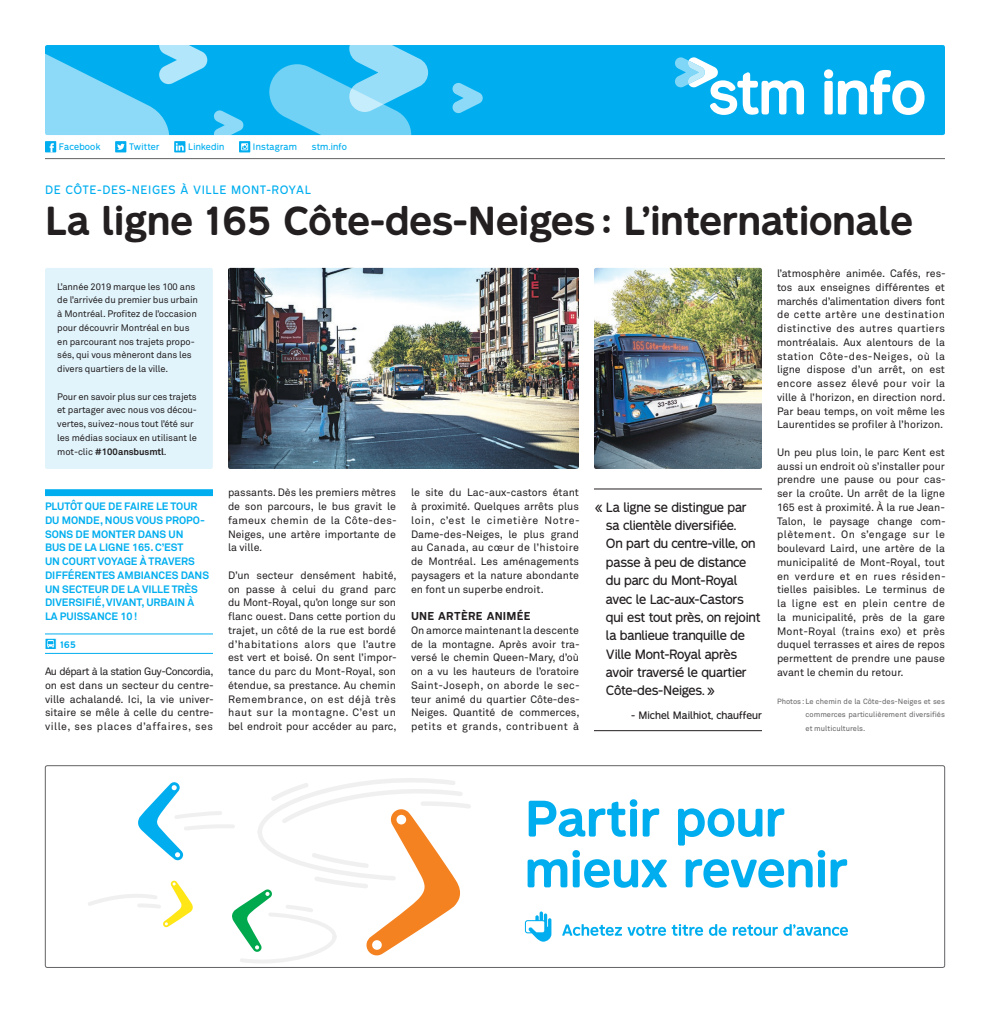
<style>
.page{position:relative;width:990px;height:1013px;background:#fff}
.page>*{position:absolute;margin:0;border:0;box-sizing:border-box;transform-origin:0 0}
.t1{font:700 57.25px "STM Montreal";color:#fff}
.t2{font:700 37.5px "STM Montreal";color:#231f20}
.t3{font:12.5px/18.4px "STM Montreal";letter-spacing:-.02em;color:#231f20}
.t4{font:11.25px "STM Montreal";letter-spacing:.05em;color:#00aeef}
.t5{font:10.62px/13.8px "Akkurat";color:#231f20;text-align:justify}
.t6{font:700 10.62px/13.8px "Akkurat";color:#00aeef}
.t7{font:700 10.62px "STM Montreal";letter-spacing:.025em;color:#231f20}
.t8{font:10px "STM Montreal";color:#231f20}
.t9{font:9.38px/13.8px "Akkurat";letter-spacing:-.01em;color:#231f20}
.t10{font:8.75px "STM Montreal";letter-spacing:.025em;color:#00aeef}
.t11{font:700 8.75px "STM Montreal";color:#00aeef}
.t12{font:7.5px/13.8px "Akkurat";color:#636366;text-align:justify}
.s1{font-weight:700}
</style>
<div class="page">
<svg style="left:88px;top:778px;width:383px;height:185px"></svg>
<svg style="left:529px;top:799px;width:108px;height:38px"></svg>
<svg style="left:643px;top:808px;width:16px;height:28px"></svg>
<svg style="left:528px;top:850px;width:139px;height:37px"></svg>
<svg style="left:678px;top:808px;width:147px;height:79px"></svg>
<svg style="left:831px;top:859px;width:16px;height:28px"></svg>
<svg style="left:562px;top:924px;width:104px;height:11px"></svg>
<svg style="left:672px;top:924px;width:31px;height:11px"></svg>
<svg style="left:709px;top:924px;width:18px;height:11px"></svg>
<svg style="left:733px;top:924px;width:115px;height:11px"></svg>
<svg style="left:525px;top:911px;width:26px;height:30px"></svg>
<div style="left:45px;top:765px;width:900px;height:202px;border:1px solid #636366;border-radius:2px"></div>
<div style="left:45px;top:45px;width:900px;height:90px;background:#00aeef"></div>
<svg style="left:675px;top:57px;width:129px;height:58px"></svg>
<svg style="left:269px;top:45px;width:159px;height:90px"></svg>
<svg style="left:453px;top:83px;width:30px;height:30px"></svg>
<svg style="left:214px;top:110px;width:29px;height:25px"></svg>
<svg style="left:45px;top:45px;width:162px;height:90px"></svg>
<div style="left:45px;top:141px;width:11px;height:11px;background:#00aeef"></div>
<svg style="left:50px;top:143px;width:4px;height:9px"></svg>
<div style="left:115px;top:141px;width:11px;height:11px;background:#00aeef"></div>
<svg style="left:117px;top:143px;width:8px;height:7px"></svg>
<svg style="left:174px;top:141px;width:11px;height:11px"></svg>
<svg style="left:176px;top:143px;width:8px;height:8px"></svg>
<svg style="left:239px;top:141px;width:11px;height:11px"></svg>
<svg style="left:241px;top:143px;width:7px;height:7px"></svg>
<hr style="left:45px;top:158px;width:900px;height:1px;background:#636366">
<img style="left:228px;top:268px;width:351px;height:201px">
<img style="left:594px;top:268px;width:168px;height:201px">
<div style="left:45px;top:489px;width:168px;height:7px;background:#00aeef"></div>
<hr style="left:45px;top:633px;width:168px;height:1px;background:#00aeef">
<hr style="left:45px;top:653px;width:168px;height:1px;background:#00aeef">
<div style="left:45px;top:638px;width:11px;height:11px;border:1px solid #fff"></div>
<svg style="left:47px;top:640px;width:7px;height:7px"></svg>
<div style="left:45px;top:268px;width:168px;height:201px;background:#e1f4fc;border-radius:2px"></div>
<hr style="left:594px;top:489px;width:168px;height:1px;background:#231f20">
<hr style="left:594px;top:730px;width:168px;height:1px;background:#231f20">
<h1 class="t1" style="left:821px;top:57px;width:107px">info</h1>
<p class="t10" style="left:59px;top:141px;width:43px">Facebook</p>
<p class="t10" style="left:129px;top:141px;width:32px">Twitter</p>
<p class="t10" style="left:188px;top:141px;width:38px">Linkedin</p>
<p class="t10" style="left:253px;top:141px;width:46px">Instagram</p>
<p class="t10" style="left:312px;top:141px;width:37px">stm.info</p>
<p class="t4" style="left:45px;top:182px;width:268px">DE CÔTE-DES-NEIGES À VILLE MONT-ROYAL</p>
<h2 class="t2" style="left:45px;top:197px;width:870px">La ligne 165 Côte-des-Neiges : L’internationale</h2>
<p class="t9" style="left:57px;top:279px;width:142px">L’année 2019 marque les 100 ans de l’arrivée du premier bus urbain à Montréal. Profitez de l’occasion pour découvrir Montréal en bus en parcourant nos trajets propo&shy;sés, qui vous mèneront dans les divers quartiers de la ville.</p>
<p class="t9" style="left:57px;top:389px;width:141px">Pour en savoir plus sur ces trajets et partager avec nous vos décou&shy;vertes, suivez-nous tout l’été sur les médias sociaux en utilisant le mot-clic <span class="s1">#100ansbusmtl</span>.</p>
<p class="t6" style="left:45px;top:499px;width:166px">PLUTÔT QUE DE FAIRE LE TOUR<br>DU MONDE, NOUS VOUS PROPO-<br>SONS DE MONTER DANS UN<br>BUS DE LA LIGNE 165. C’EST<br>UN COURT VOYAGE À TRAVERS<br>DIFFÉRENTES AMBIANCES DANS<br>UN SECTEUR DE LA VILLE TRÈS<br>DIVERSIFIÉ, VIVANT, URBAIN À<br>LA PUISSANCE 10!</p>
<p class="t11" style="left:60px;top:638px;width:17px">165</p>
<p class="t5" style="left:45px;top:664px;width:170px">Au départ à la station Guy-Concordia, on est dans un secteur du centre&shy;ville achalandé. Ici, la vie univer&shy;sitaire se mêle à celle du centre&shy;ville, ses places d’affaires, ses</p>
<p class="t5" style="left:228px;top:485px;width:170px">passants. Dès les premiers mètres de son parcours, le bus gravit le fameux chemin de la Côte-des-Neiges, une artère importante de la ville.</p>
<p class="t5" style="left:228px;top:568px;width:170px">D’un secteur densément habité, on passe à celui du grand parc du Mont-Royal, qu’on longe sur son flanc ouest. Dans cette portion du trajet, un côté de la rue est bordé d’habitations alors que l’autre est vert et boisé. On sent l’impor&shy;tance du parc du Mont-Royal, son étendue, sa prestance. Au chemin Remembrance, on est déjà très haut sur la montagne. C’est un bel endroit pour accéder au parc,</p>
<p class="t5" style="left:411px;top:485px;width:170px">le site du Lac-aux-castors étant à proximité. Quelques arrêts plus loin, c’est le cimetière Notre-Dame-des-Neiges, le plus grand au Canada, au cœur de l’histoire de Montréal. Les aménagements paysagers et la nature abondante en font un superbe endroit.</p>
<p class="t7" style="left:411px;top:609px;width:121px">UNE ARTÈRE ANIMÉE</p>
<p class="t5" style="left:411px;top:623px;width:170px">On amorce maintenant la descente de la montagne. Après avoir tra&shy;versé le chemin Queen-Mary, d’où on a vu les hauteurs de l’oratoire Saint-Joseph, on aborde le sec&shy;teur animé du quartier Côte-des-Neiges. Quantité de commerces, petits et grands, contribuent à</p>
<p class="t3" style="left:606px;top:497px;width:156px;text-indent:-12px">« La ligne se distingue par sa clientèle diversifiée.<br>On part du centre-ville, on passe à peu de distance du parc du Mont-Royal avec le Lac-aux-Castors qui est tout près, on rejoint la banlieue tranquille de<br>Ville Mont-Royal après avoir traversé le quartier<br>Côte-des-Neiges. »</p>
<p class="t8" style="left:631px;top:709px;width:132px">- Michel Mailhiot, chauffeur</p>
<p class="t5" style="left:777px;top:266px;width:170px">l’atmosphère animée. Cafés, res&shy;tos aux enseignes différentes et marchés d’alimentation divers font de cette artère une destination distinctive des autres quartiers montréalais. Aux alentours de la station Côte-des-Neiges, où la ligne dispose d’un arrêt, on est encore assez élevé pour voir la ville à l’horizon, en direction nord.<br>Par beau temps, on voit même les Laurentides se profiler à l’horizon.</p>
<p class="t5" style="left:777px;top:445px;width:170px">Un peu plus loin, le parc Kent est aussi un endroit où s’installer pour prendre une pause ou pour cas&shy;ser la croûte. Un arrêt de la ligne 165 est à proximité. À la rue Jean-Talon, le paysage change com&shy;plètement. On s’engage sur le boulevard Laird, une artère de la municipalité de Mont-Royal, tout en verdure et en rues résiden&shy;tielles paisibles. Le terminus de la ligne est en plein centre de la municipalité, près de la gare Mont-Royal (trains exo) et près duquel terrasses et aires de repos permettent de prendre une pause avant le chemin du retour.</p>
<p class="t12" style="left:806px;top:694px;width:141px;text-indent:-29px">Photos: Le chemin de la Côte-des-Neiges et ses commerces particulièrement diversifiés et multiculturels.</p>
</div>
